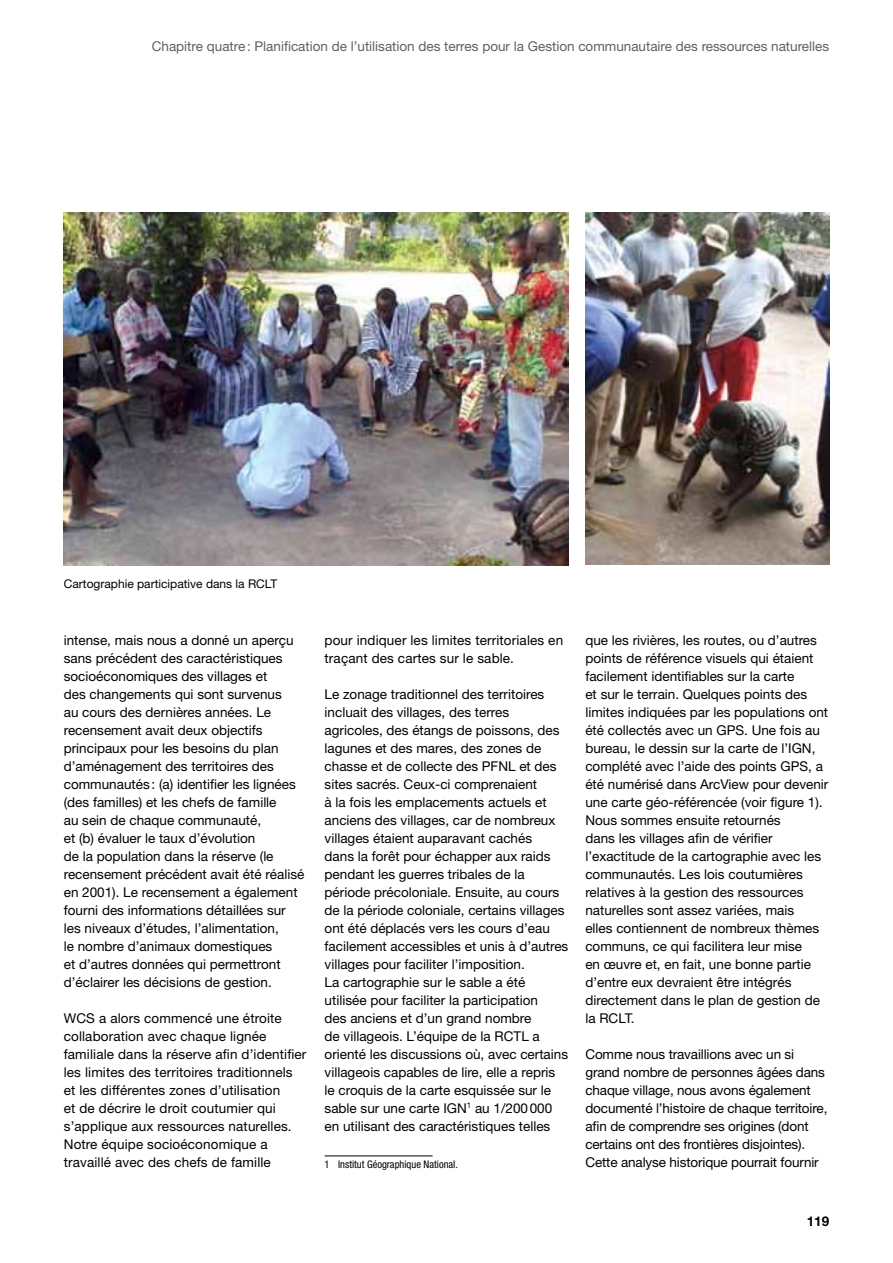
<style>
.page{position:relative;width:893px;height:1263px;background:#fff}
.page>*{position:absolute;margin:0;border:0;box-sizing:border-box;transform-origin:0 0}
.t1{font:13.5px/18px "Helvetica Neue";color:#000}
.t2{font:13.5px "Helvetica Neue";color:#5b6169}
.t3{font:700 13.5px "Helvetica Neue";color:#000}
.t4{font:12px "Helvetica Neue";color:#000}
.t5{font:condensed 10.5px "Helvetica Neue";color:#000}
</style>
<div class="page">
<hr style="left:325px;top:1155px;width:108px;height:1px;background:#000">
<img style="left:64px;top:213px;width:504px;height:352px">
<img style="left:585px;top:213px;width:244px;height:352px">
<p class="t2" style="left:152px;top:38px;width:679px">Chapitre quatre: Planification de l’utilisation des terres pour la Gestion communautaire des ressources naturelles</p>
<p class="t4" style="left:64px;top:576px;width:215px">Cartographie participative dans la RCLT</p>
<p class="t1" style="left:64px;top:631px;width:242px">intense, mais nous a donné un aperçu sans précédent des caractéristiques socioéconomiques des villages et<br>des changements qui sont survenus<br>au cours des dernières années. Le recensement avait deux objectifs principaux pour les besoins du plan d’aménagement des territoires des communautés: (a) identifier les lignées (des familles) et les chefs de famille<br>au sein de chaque communauté,<br>et (b) évaluer le taux d’évolution<br>de la population dans la réserve (le recensement précédent avait été réalisé en 2001). Le recensement a également fourni des informations détaillées sur les niveaux d’études, l’alimentation,<br>le nombre d’animaux domestiques<br>et d’autres données qui permettront d’éclairer les décisions de gestion.</p>
<p class="t1" style="left:64px;top:1009px;width:244px">WCS a alors commencé une étroite collaboration avec chaque lignée familiale dans la réserve afin d’identifier les limites des territoires traditionnels et les différentes zones d’utilisation<br>et de décrire le droit coutumier qui s’applique aux ressources naturelles.<br>Notre équipe socioéconomique a travaillé avec des chefs de famille</p>
<p class="t1" style="left:325px;top:630px;width:240px">pour indiquer les limites territoriales en traçant des cartes sur le sable.</p>
<p class="t1" style="left:325px;top:684px;width:245px">Le zonage traditionnel des territoires incluait des villages, des terres agricoles, des étangs de poissons, des lagunes et des mares, des zones de chasse et de collecte des PFNL et des sites sacrés. Ceux-ci comprenaient<br>à la fois les emplacements actuels et anciens des villages, car de nombreux villages étaient auparavant cachés<br>dans la forêt pour échapper aux raids pendant les guerres tribales de la période précoloniale. Ensuite, au cours de la période coloniale, certains villages ont été déplacés vers les cours d’eau facilement accessibles et unis à d’autres villages pour faciliter l’imposition.<br>La cartographie sur le sable a été utilisée pour faciliter la participation<br>des anciens et d’un grand nombre<br>de villageois. L’équipe de la RCTL a orienté les discussions où, avec certains villageois capables de lire, elle a repris le croquis de la carte esquissée sur le sable sur une carte IGN<sup>1</sup> au 1/200000 en utilisant des caractéristiques telles</p>
<p class="t5" style="left:325px;top:1158px;width:135px">1 Institut Géographique National.</p>
<p class="t1" style="left:585px;top:631px;width:245px">que les rivières, les routes, ou d’autres points de référence visuels qui étaient facilement identifiables sur la carte<br>et sur le terrain. Quelques points des limites indiquées par les populations ont été collectés avec un GPS. Une fois au bureau, le dessin sur la carte de l’IGN, complété avec l’aide des points GPS, a été numérisé dans ArcView pour devenir une carte géo-référencée (voir figure 1).<br>Nous sommes ensuite retournés<br>dans les villages afin de vérifier l’exactitude de la cartographie avec les communautés. Les lois coutumières relatives à la gestion des ressources naturelles sont assez variées, mais<br>elles contiennent de nombreux thèmes communs, ce qui facilitera leur mise<br>en œuvre et, en fait, une bonne partie d’entre eux devraient être intégrés directement dans le plan de gestion de la RCLT.</p>
<p class="t1" style="left:585px;top:1045px;width:244px">Comme nous travaillions avec un si grand nombre de personnes âgées dans chaque village, nous avons également documenté l’histoire de chaque territoire, afin de comprendre ses origines (dont certains ont des frontières disjointes).<br>Cette analyse historique pourrait fournir</p>
<p class="t3" style="left:807px;top:1213px;width:24px">119</p>
</div>
